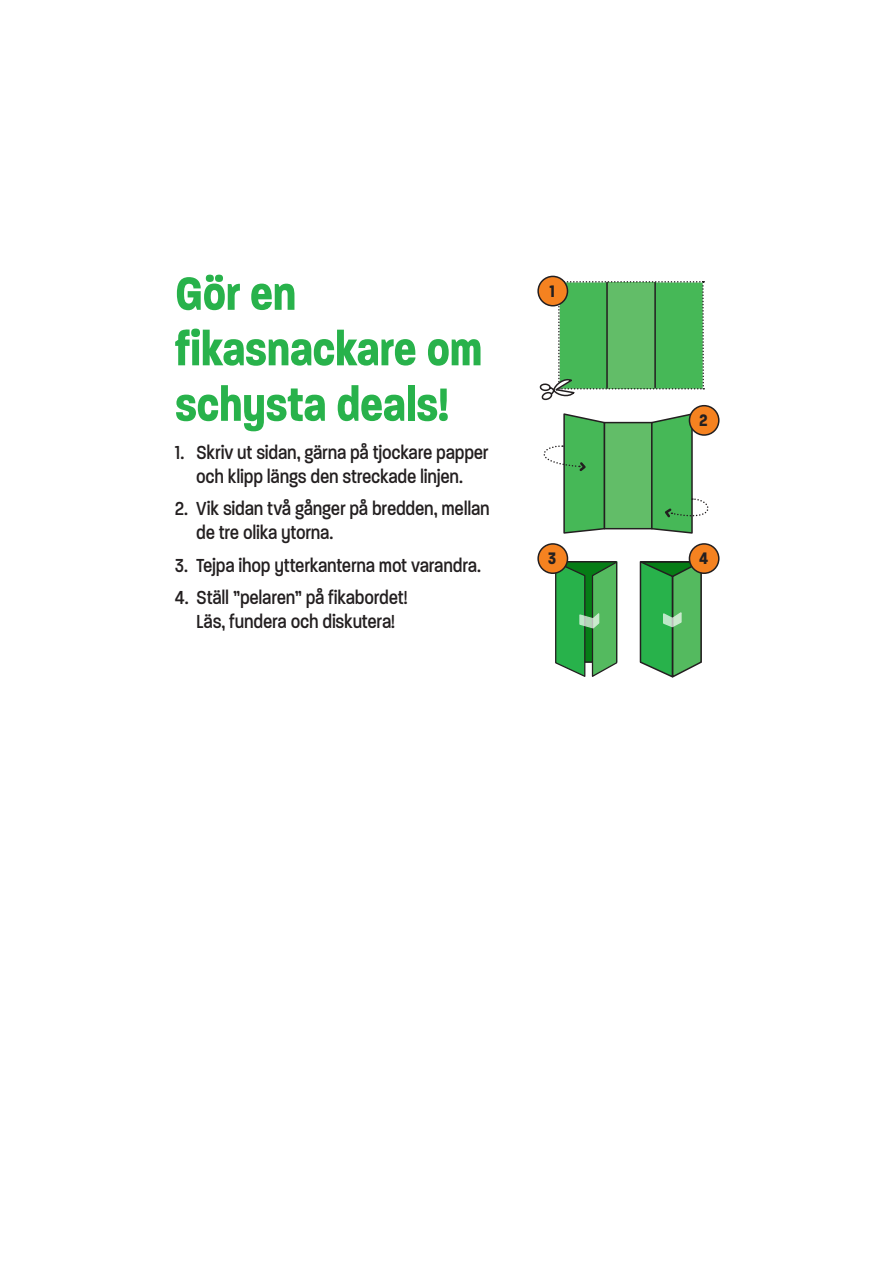
<style>
.page{position:relative;width:893px;height:1263px;background:#fff}
.page>*{position:absolute;margin:0;border:0;box-sizing:border-box;transform-origin:0 0}
.Rubrik_1{font:700 63px/55.5px "Paralucent Condensed";letter-spacing:-.005em;color:#28b24b}
.Brödtext_indrag{font:500 25.5px/24px "Paralucent Condensed";color:#231f20;text-align:center}
.t1{font:700 22.5px "Paralucent Condensed";color:#231f20}
</style>
<div class="page">
<svg style="left:639px;top:559px;width:63px;height:119px;background:#4cac5f"></svg>
<div style="left:604px;top:423px;width:48px;height:106px;background:#62bd68"></div>
<div style="left:604px;top:422px;width:49px;height:107px;border:2px solid #231f20"></div>
<svg style="left:650px;top:412px;width:67px;height:122px"></svg>
<svg style="left:543px;top:413px;width:63px;height:121px"></svg>
<svg style="left:540px;top:281px;width:164px;height:120px"></svg>
<div style="left:538px;top:276px;width:29px;height:30px;background:#f58220;border-radius:50%"></div>
<div style="left:537px;top:276px;width:31px;height:30px;border:2px solid #231f20;border-radius:50%"></div>
<div style="left:689px;top:406px;width:30px;height:29px;background:#f58220;border-radius:50%"></div>
<div style="left:689px;top:405px;width:30px;height:31px;border:2px solid #231f20;border-radius:50%"></div>
<div style="left:689px;top:544px;width:30px;height:29px;background:#f58220;border-radius:50%"></div>
<div style="left:689px;top:543px;width:30px;height:31px;border:2px solid #231f20;border-radius:50%"></div>
<svg style="left:555px;top:560px;width:63px;height:117px;background:#46a758"></svg>
<div style="left:538px;top:544px;width:29px;height:29px;background:#f58220;border-radius:50%"></div>
<div style="left:537px;top:543px;width:31px;height:31px;border:2px solid #231f20;border-radius:50%"></div>
<p class="Rubrik_1" style="left:176px;top:264px;width:309px">Gör en fikasnackare om schysta deals!</p>
<p class="t1" style="left:550px;top:279px;width:7px">1</p>
<p class="t1" style="left:699px;top:408px;width:10px">2</p>
<p class="Brödtext_indrag" style="left:175px;top:439px;width:315px">1. Skriv ut sidan, gärna på tjockare papper och klipp längs den streckade linjen.</p>
<p class="Brödtext_indrag" style="left:197px;top:496px;width:295px;text-align:left;text-indent:-21px">2. Vik sidan två gånger på bredden, mellan de tre olika ytorna.</p>
<p class="Brödtext_indrag" style="left:175px;top:552px;width:307px">3. Tejpa ihop ytterkanterna mot varandra.</p>
<p class="Brödtext_indrag" style="left:175px;top:585px;width:234px">4. Ställ ”pelaren” på fikabordet!<br>Läs, fundera och diskutera!</p>
<p class="t1" style="left:548px;top:546px;width:10px">3</p>
<p class="t1" style="left:699px;top:546px;width:10px">4</p>
</div>
